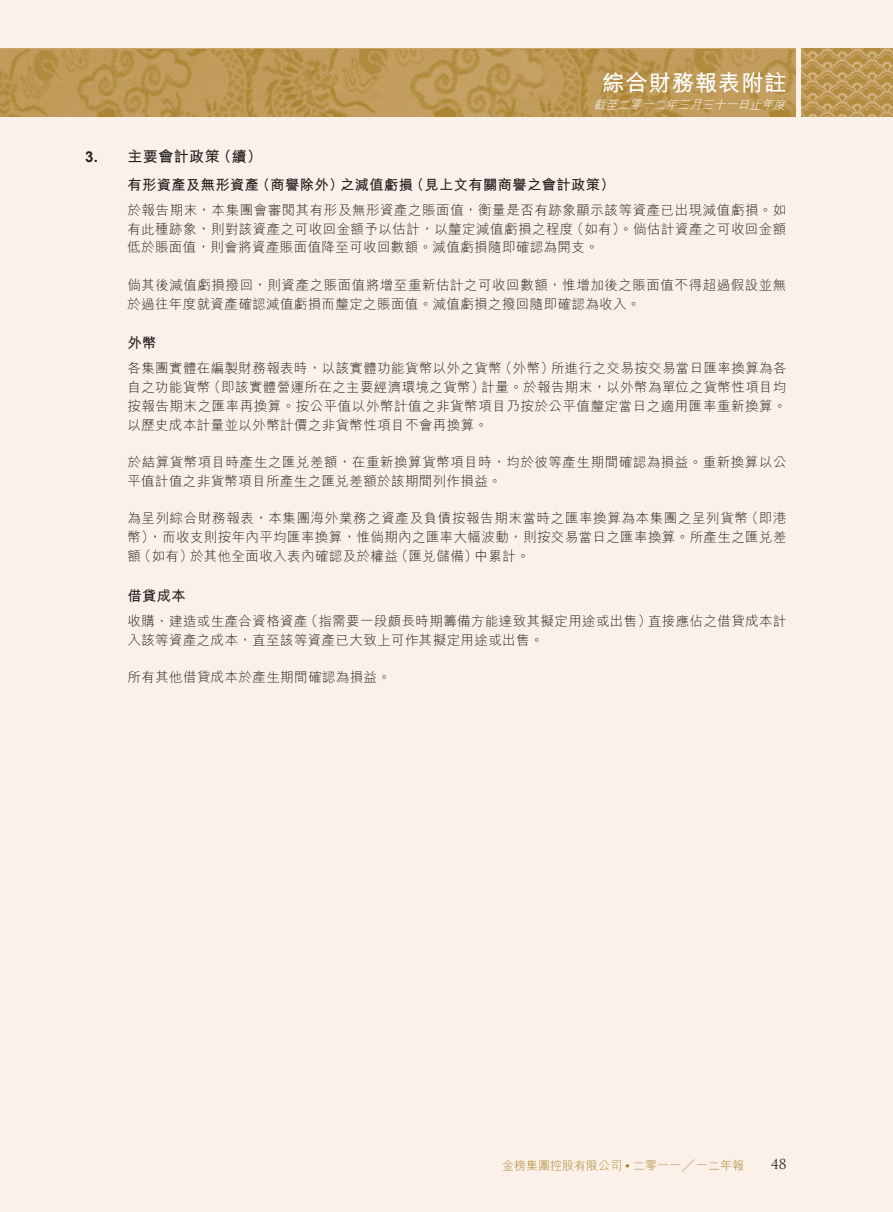
<style>
.page{position:relative;width:893px;height:1212px;background:#fbf1e9}
.page>*{position:absolute;margin:0;border:0;box-sizing:border-box;transform-origin:0 0}
.t1{font:700 22.5px "M Hei HK";letter-spacing:.03em;color:#fff}
.t2{font:700 15px "M Hei HK";letter-spacing:.03em;color:#231f20}
.t3{font:700 15px "Arial";color:#231f20}
.t4{font:700 14.25px "M Hei HK";letter-spacing:.03em;color:#231f20}
.t5{font:300 13.5px/18.8px "M Hei HK";letter-spacing:.03em;color:#231f20}
.t6{font:13.5px "Trajan Pro";color:#231f20}
.t7{font:300 12px "M Hei HK";color:#aa822c}
.t8{font:italic 300 12px "M Hei HK";color:#fff}
.s1{font-family:"Arial";font-weight:700}
</style>
<div class="page">
<img style="left:0;top:49px;width:795px;height:68px">
<img style="left:802px;top:49px;width:91px;height:68px">
<p class="t3" style="left:85px;top:147px;width:14px">3.</p>
<p class="t2" style="left:128px;top:146px;width:94px">主要會計政策</p>
<p class="t2" style="left:216px;top:146px;width:47px">（續(</p>
<h1 class="t1" style="left:602px;top:67px;width:186px">綜合財務報表附註</h1>
<p class="t8" style="left:593px;top:96px;width:198px">截至二零一二年三月三十一日止年度</p>
<p class="t4" style="left:410px;top:174px;width:206px">（見上文有關商譽之會計政策(</p>
<p class="t4" style="left:256px;top:174px;width:89px">（商譽除外）</p>
<p class="t4" style="left:128px;top:174px;width:133px">有形資產及無形資產</p>
<p class="t5" style="left:128px;top:200px;width:660px;text-align:right">於報告期末，本集團會審閱其有形及無形資產之賬面值，衡量是否有跡象顯示該等資產已出現減值虧損。如（如有）。倘估計資產之可收回金額</p>
<p class="t4" style="left:340px;top:174px;width:74px">之減值虧損</p>
<p class="t5" style="left:127px;top:219px;width:473px">有此種跡象，則對該資產之可收回金額予以估計，以釐定減值虧損之程度<br>低於賬面值，則會將資產賬面值降至可收回數額。減值虧損隨即確認為開支。</p>
<p class="t5" style="left:127px;top:275px;width:661px">倘其後減值虧損撥回，則資產之賬面值將增至重新估計之可收回數額，惟增加後之賬面值不得超過假設並無於過往年度就資產確認減值虧損而釐定之賬面值。減值虧損之撥回隨即確認為收入。</p>
<p class="t4" style="left:128px;top:333px;width:30px">外幣</p>
<p class="t5" style="left:551px;top:359px;width:237px">所進行之交易按交易當日匯率換算為各</p>
<p class="t5" style="left:499px;top:359px;width:57px">（外幣）</p>
<p class="t5" style="left:482px;top:359px;width:306px;text-indent:-354px">各集團實體在編製財務報表時，以該實體功能貨幣以外之貨幣<br>計量。於報告期末，以外幣為單位之貨幣性項目均</p>
<p class="t5" style="left:207px;top:377px;width:279px">（即該實體營運所在之主要經濟環境之貨幣）</p>
<p class="t5" style="left:127px;top:377px;width:661px">自之功能貨幣<br>按報告期末之匯率再換算。按公平值以外幣計值之非貨幣項目乃按於公平值釐定當日之適用匯率重新換算。以歷史成本計量並以外幣計價之非貨幣性項目不會再換算。</p>
<p class="t5" style="left:127px;top:452px;width:661px">於結算貨幣項目時產生之匯兌差額，在重新換算貨幣項目時，均於彼等產生期間確認為損益。重新換算以公平值計值之非貨幣項目所產生之匯兌差額於該期間列作損益。</p>
<p class="t5" style="left:745px;top:509px;width:43px">（即港</p>
<p class="t5" style="left:128px;top:509px;width:622px">為呈列綜合財務報表，本集團海外業務之資產及負債按報告期末當時之匯率換算為本集團之呈列貨幣</p>
<p class="t5" style="left:127px;top:527px;width:661px">幣，）而收支則按年內平均匯率換算，惟倘期內之匯率大幅波動，則按交易當日之匯率換算。所產生之匯兌差</p>
<p class="t5" style="left:475px;top:546px;width:57px">中累計。</p>
<p class="t5" style="left:138px;top:546px;width:57px">（如有）</p>
<p class="t5" style="left:395px;top:546px;width:84px">（匯兌儲備）</p>
<p class="t5" style="left:190px;top:546px;width:209px">於其他全面收入表內確認及於權益</p>
<p class="t5" style="left:127px;top:546px;width:15px">額</p>
<p class="t4" style="left:128px;top:585px;width:60px">借貸成本</p>
<p class="t5" style="left:648px;top:611px;width:140px">直接應佔之借貸成本計</p>
<p class="t5" style="left:305px;top:611px;width:348px">（指需要一段頗長時期籌備方能達致其擬定用途或出售）</p>
<p class="t5" style="left:128px;top:611px;width:417px">收購、建造或生產合資格資產<br>入該等資產之成本，直至該等資產已大致上可作其擬定用途或出售。</p>
<p class="t5" style="left:128px;top:667px;width:265px">所有其他借貸成本於產生期間確認為損益。</p>
<p class="t7" style="left:502px;top:1157px;width:243px">金榜集團控股有限公司 <span class="s1">•</span> 二零一一 ╱一二年報</p>
<p class="t6" style="left:771px;top:1155px;width:17px">48</p>
</div>
